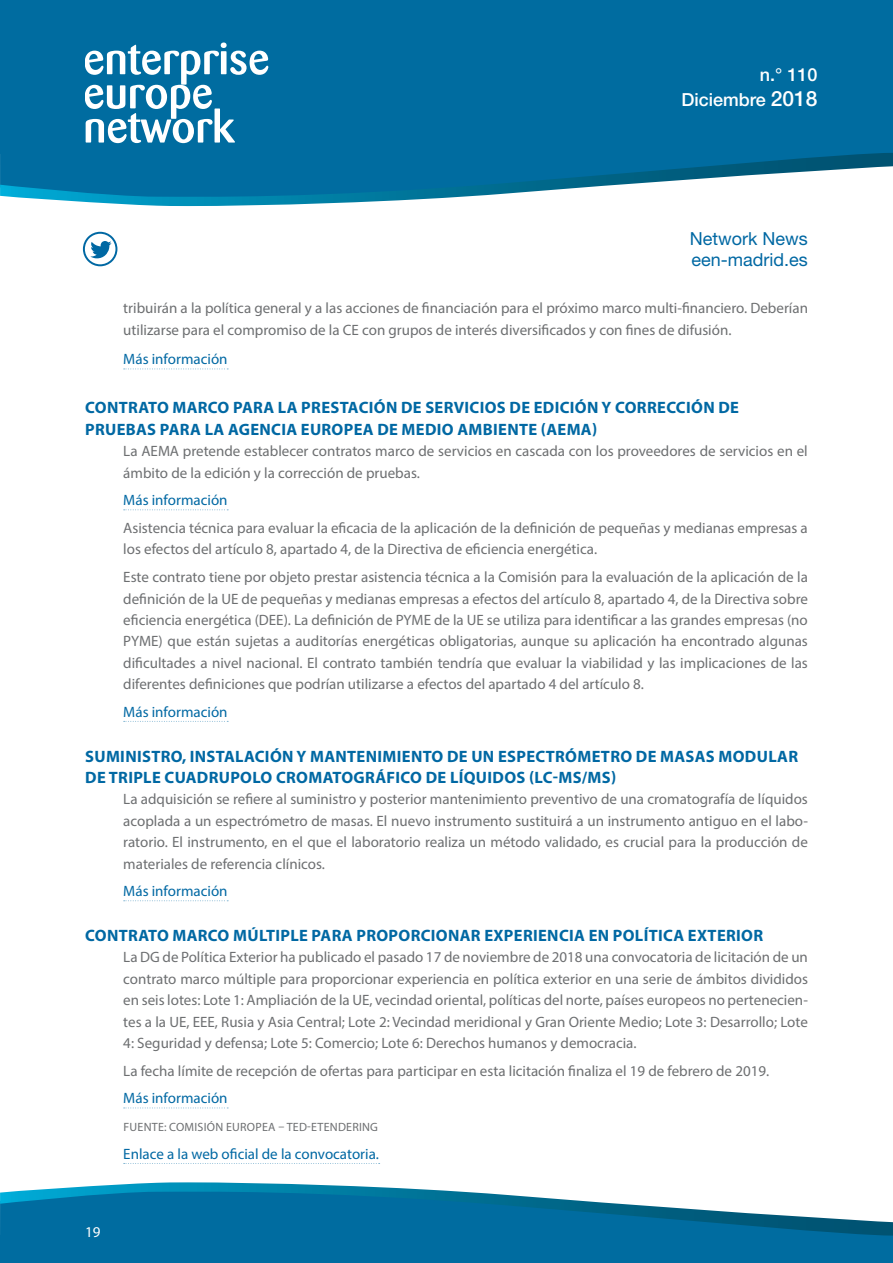
<style>
.page{position:relative;width:893px;height:1263px;background:#fff}
.page>*{position:absolute;margin:0;border:0;box-sizing:border-box;transform-origin:0 0}
.t1{font:18px/21.3px "Helvetica Neue LT Std";color:#0068a3}
.t2{font:500 18px/25.2px "Helvetica Neue LT Std";color:#fff;text-align:right}
.LADILLO_02{font:700 16.5px/21.3px "Myriad Pro";letter-spacing:.02em;color:#0068a3}
.TEXTO{font:15px/21.3px "Myriad Pro";color:#6d6f71}
.Mas_informacion{font:15px "Myriad Pro";color:#0068a3}
.t3{font:15px "Myriad Pro";color:#fff}
.Fuente{font:12px "Myriad Pro";letter-spacing:.02em;color:#6d6f71}
.s1{font-size:21px}
</style>
<div class="page">
<div style="left:0;top:0;width:893px;height:153px;background:#006ca0"></div>
<svg style="left:0;top:153px;width:893px;height:53px"></svg>
<svg style="left:85px;top:43px;width:183px;height:100px"></svg>
<div style="left:0;top:1235px;width:893px;height:28px;background:#006ca0"></div>
<svg style="left:0;top:1182px;width:893px;height:53px"></svg>
<svg style="left:82px;top:231px;width:36px;height:36px"></svg>
<svg style="left:124px;top:369px;width:104px;height:1px"></svg>
<svg style="left:124px;top:509px;width:104px;height:1px"></svg>
<svg style="left:124px;top:721px;width:104px;height:1px"></svg>
<svg style="left:124px;top:900px;width:104px;height:1px"></svg>
<svg style="left:124px;top:1107px;width:104px;height:1px"></svg>
<svg style="left:124px;top:1163px;width:256px;height:1px"></svg>
<p class="t2" style="left:681px;top:62px;width:138px">n.° 110<br>Diciembre <span class="s1">2018</span></p>
<p class="t1" style="left:690px;top:227px;width:119px">Network News een-madrid.es</p>
<p class="TEXTO" style="left:123px;top:297px;width:686px">tribuirán a la política general y a las acciones de financiación para el próximo marco multi-financiero. Deberían utilizarse para el compromiso de la CE con grupos de interés diversificados y con fines de difusión.</p>
<p class="Mas_informacion" style="left:123px;top:350px;width:106px">Más información</p>
<p class="LADILLO_02" style="left:85px;top:397px;width:655px">CONTRATO MARCO PARA LA PRESTACIÓN DE SERVICIOS DE EDICIÓN Y CORRECCIÓN DE<br>PRUEBAS PARA LA AGENCIA EUROPEA DE MEDIO AMBIENTE (AEMA)</p>
<p class="TEXTO" style="left:123px;top:440px;width:686px">La AEMA pretende establecer contratos marco de servicios en cascada con los proveedores de servicios en el ámbito de la edición y la corrección de pruebas.</p>
<p class="Mas_informacion" style="left:123px;top:491px;width:106px">Más información</p>
<p class="TEXTO" style="left:123px;top:517px;width:686px">Asistencia técnica para evaluar la eficacia de la aplicación de la definición de pequeñas y medianas empresas a los efectos del artículo 8, apartado 4, de la Directiva de eficiencia energética.</p>
<p class="TEXTO" style="left:123px;top:566px;width:686px;text-align:justify">Este contrato tiene por objeto prestar asistencia técnica a la Comisión para la evaluación de la aplicación de la definición de la UE de pequeñas y medianas empresas a efectos del artículo 8, apartado 4, de la Directiva sobre eficiencia energética (DEE). La definición de PYME de la UE se utiliza para identificar a las grandes empresas (no PYME) que están sujetas a auditorías energéticas obligatorias, aunque su aplicación ha encontrado algunas dificultades a nivel nacional. El contrato también tendría que evaluar la viabilidad y las implicaciones de las diferentes definiciones que podrían utilizarse a efectos del apartado 4 del artículo 8.</p>
<p class="Mas_informacion" style="left:123px;top:703px;width:106px">Más información</p>
<p class="LADILLO_02" style="left:85px;top:745px;width:714px">SUMINISTRO, INSTALACIÓN Y MANTENIMIENTO DE UN ESPECTRÓMETRO DE MASAS MODULAR<br>DE TRIPLE CUADRUPOLO CROMATOGRÁFICO DE LÍQUIDOS (LC-MS/MS)</p>
<p class="TEXTO" style="left:123px;top:788px;width:686px;text-align:justify">La adquisición se refiere al suministro y posterior mantenimiento preventivo de una cromatografía de líquidos acoplada a un espectrómetro de masas. El nuevo instrumento sustituirá a un instrumento antiguo en el labo&shy;ratorio. El instrumento, en el que el laboratorio realiza un método validado, es crucial para la producción de materiales de referencia clínicos.</p>
<p class="Mas_informacion" style="left:123px;top:882px;width:106px">Más información</p>
<p class="LADILLO_02" style="left:85px;top:924px;width:679px">CONTRATO MARCO MÚLTIPLE PARA PROPORCIONAR EXPERIENCIA EN POLÍTICA EXTERIOR</p>
<p class="TEXTO" style="left:123px;top:946px;width:686px;text-align:justify">La DG de Política Exterior ha publicado el pasado 17 de noviembre de 2018 una convocatoria de licitación de un contrato marco múltiple para proporcionar experiencia en política exterior en una serie de ámbitos divididos en seis lotes: Lote 1: Ampliación de la UE, vecindad oriental, políticas del norte, países europeos no pertenecien&shy;tes a la UE, EEE, Rusia y Asia Central; Lote 2: Vecindad meridional y Gran Oriente Medio; Lote 3: Desarrollo; Lote 4: Seguridad y defensa; Lote 5: Comercio; Lote 6: Derechos humanos y democracia.</p>
<p class="TEXTO" style="left:123px;top:1060px;width:647px">La fecha límite de recepción de ofertas para participar en esta licitación finaliza el 19 de febrero de 2019.</p>
<p class="Mas_informacion" style="left:123px;top:1089px;width:106px">Más información</p>
<p class="Fuente" style="left:123px;top:1120px;width:256px">FUENTE: COMISIÓN EUROPEA – TED-ETENDERING</p>
<p class="Mas_informacion" style="left:123px;top:1145px;width:257px">Enlace a la web oficial de la convocatoria.</p>
<p class="t3" style="left:85px;top:1222px;width:17px">19</p>
</div>
